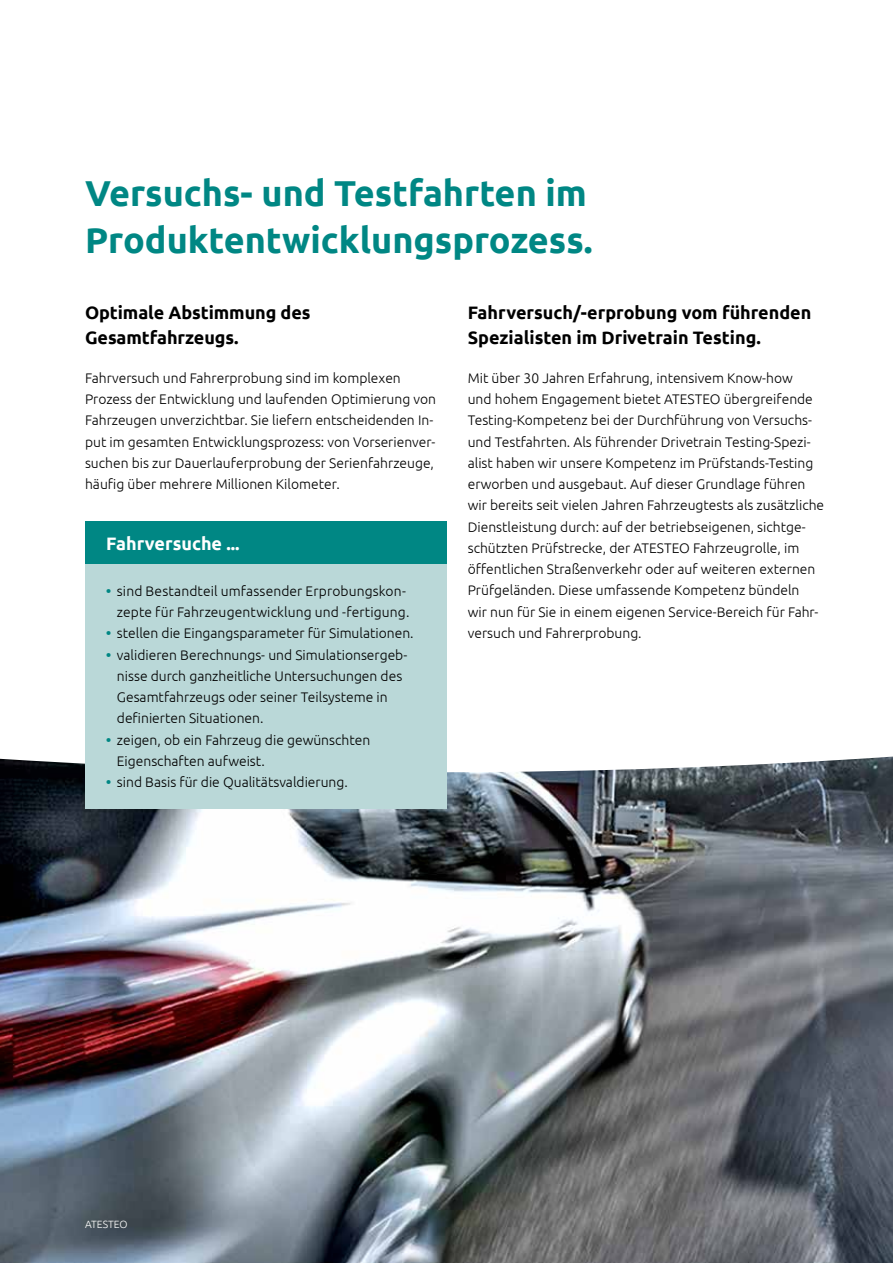
<style>
.page{position:relative;width:893px;height:1263px;background:#fff}
.page>*{position:absolute;margin:0;border:0;box-sizing:border-box;transform-origin:0 0}
.t1{font:700 36px/46.8px "Ubuntu";color:#008784}
.t2{font:700 18px/25.5px "Ubuntu";color:#000}
.t3{font:700 18px "Ubuntu";color:#fff}
.t4{font:300 13.8px/21.3px "Ubuntu";color:#000}
.t5{font:300 10.5px "Ubuntu";color:#fff}
.s1{font-weight:700;color:#008784}
</style>
<div class="page">
<img style="left:0;top:756px;width:893px;height:507px">
<div style="left:85px;top:521px;width:361px;height:43px;background:#008784"></div>
<div style="left:85px;top:564px;width:361px;height:244px;background:#bad8d8"></div>
<h1 class="t1" style="left:85px;top:169px;width:509px">Versuchs- und Testfahrten im<br>Produktentwicklungsprozess.</h1>
<h2 class="t2" style="left:85px;top:299px;width:227px">Optimale Abstimmung des<br>Gesamtfahrzeugs.</h2>
<p class="t4" style="left:85px;top:367px;width:353px">Fahrversuch und Fahrerprobung sind im komplexen Prozess der Entwicklung und laufenden Optimierung von Fahrzeugen unverzichtbar. Sie liefern entscheidenden In&shy;put im gesamten Entwicklungsprozess: von Vorserienver&shy;suchen bis zur Dauerlauferprobung der Serienfahrzeuge, häufig über mehrere Millionen Kilometer.</p>
<h2 class="t3" style="left:106px;top:532px;width:135px">Fahrversuche ...</h2>
<p class="t4" style="left:106px;top:580px;width:305px;text-align:right"><span class="s1">•</span> sind Bestandteil umfassender Erprobungskon&shy;zepte für Fahrzeugentwicklung und -fertigung.</p>
<p class="t4" style="left:106px;top:622px;width:309px"><span class="s1">•</span> stellen die Eingangsparameter für Simulationen.</p>
<p class="t4" style="left:117px;top:644px;width:292px;text-indent:-11px"><span class="s1">•</span> validieren Berechnungs- und Simulationsergeb&shy;nisse durch ganzheitliche Untersuchungen des Gesamtfahrzeugs oder seiner Teilsysteme in definierten Situationen.</p>
<p class="t4" style="left:117px;top:729px;width:255px;text-indent:-11px"><span class="s1">•</span> zeigen, ob ein Fahrzeug die gewünschten<br>Eigenschaften aufweist.</p>
<p class="t4" style="left:106px;top:771px;width:243px"><span class="s1">•</span> sind Basis für die Qualitätsvaldierung.</p>
<h2 class="t2" style="left:468px;top:299px;width:345px">Fahrversuch/-erprobung vom führenden<br>Spezialisten im Drivetrain Testing.</h2>
<p class="t4" style="left:468px;top:367px;width:358px">Mit über 30 Jahren Erfahrung, intensivem Know-how<br>und hohem Engagement bietet ATESTEO übergreifende Testing-Kompetenz bei der Durchführung von Versuchs&shy;und Testfahrten. Als führender Drivetrain Testing-Spezi&shy;alist haben wir unsere Kompetenz im Prüfstands-Testing erworben und ausgebaut. Auf dieser Grundlage führen wir bereits seit vielen Jahren Fahrzeugtests als zusätzliche Dienstleistung durch: auf der betriebseigenen, sichtge&shy;schützten Prüfstrecke, der ATESTEO Fahrzeugrolle, im öffentlichen Straßenverkehr oder auf weiteren externen Prüfgeländen. Diese umfassende Kompetenz bündeln<br>wir nun für Sie in einem eigenen Service-Bereich für Fahr&shy;versuch und Fahrerprobung.</p>
<p class="t5" style="left:85px;top:1218px;width:44px">ATESTEO</p>
</div>
